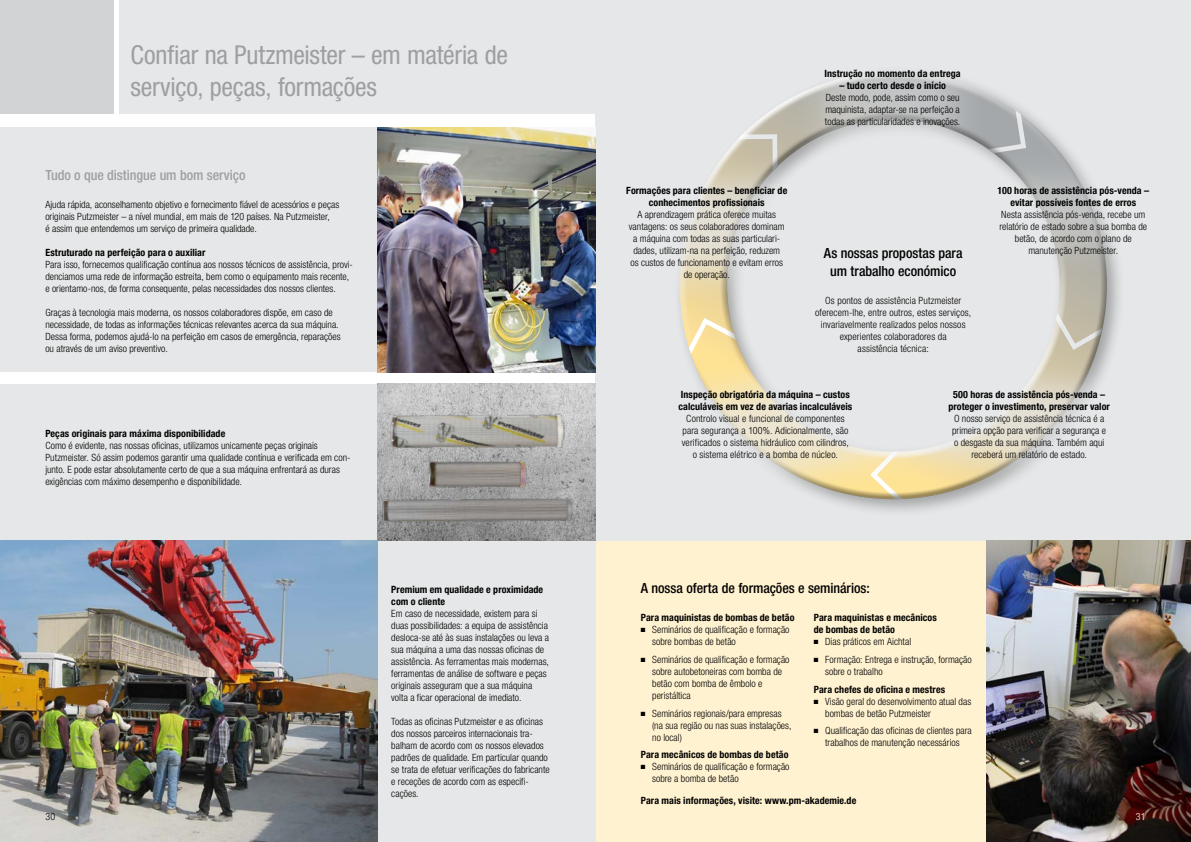
<style>
.page{position:relative;width:1191px;height:842px;background:#fff}
.page>*{position:absolute;margin:0;border:0;box-sizing:border-box;transform-origin:0 0}
.t1{font:condensed 26px/32.5px "Helvetica Neue LT Pro";letter-spacing:-.01em;color:#9d9fa2}
.t2{font:500 condensed 14px/17.5px "Helvetica Neue LT Pro";color:#000;text-align:center}
.t3{font:500 condensed 14px "Helvetica Neue LT Pro";letter-spacing:-.005em;color:#9d9fa2}
.t4{font:300 condensed 10px/12px "Helvetica Neue LT Pro";color:#000}
.t5{font:700 condensed 10px/12px "Helvetica Neue LT Pro";letter-spacing:.005em;color:#000}
.t6{font:300 condensed 10px "Helvetica Neue LT Pro";color:#fff}
</style>
<div class="page">
<div style="left:0;top:384px;width:377px;height:196px;background:#e6e7e8"></div>
<div style="left:595px;top:540px;width:391px;height:302px;background:#fff2d1"></div>
<div style="left:595px;top:0;width:596px;height:540px;background:#e6e7e8"></div>
<div style="left:0;top:128px;width:391px;height:244px;background:#e6e7e8"></div>
<img style="left:377px;top:128px;width:218px;height:244px">
<div style="left:119px;top:0;width:476px;height:113px;background:#e6e7e8"></div>
<div style="left:0;top:0;width:113px;height:113px;background:#d1d3d4"></div>
<div style="left:377px;top:540px;width:218px;height:302px;background:#e6e7e8"></div>
<div style="left:688px;top:112px;width:419px;height:387px;background:#000;opacity:.4"></div>
<img style="left:377px;top:384px;width:218px;height:156px">
<img style="left:384px;top:404px;width:186px;height:50px">
<img style="left:379px;top:491px;width:197px;height:36px">
<img style="left:427px;top:450px;width:102px;height:42px">
<img style="left:0;top:540px;width:377px;height:302px">
<img style="left:986px;top:540px;width:205px;height:302px">
<div style="left:604px;top:150px;width:222px;height:158px;background:#e6e7e8;opacity:.75"></div>
<svg style="left:644px;top:190px;width:142px;height:78px"></svg>
<div style="left:955px;top:147px;width:222px;height:133px;background:#e6e7e8;opacity:.45"></div>
<svg style="left:995px;top:187px;width:142px;height:53px"></svg>
<svg style="left:828px;top:499px;width:120px;height:12px"></svg>
<svg style="left:662px;top:284px;width:457px;height:215px"></svg>
<div style="left:788px;top:20px;width:200px;height:179px;background:#e6e7e8;opacity:.45"></div>
<svg style="left:828px;top:60px;width:120px;height:99px"></svg>
<h1 class="t1" style="left:130px;top:38px;width:379px">Confiar na Putzmeister – em matéria de serviço, peças, formações</h1>
<h2 class="t3" style="left:45px;top:167px;width:202px">Tudo o que distingue um bom serviço</h2>
<p class="t4" style="left:45px;top:199px;width:295px">Ajuda rápida, aconselhamento objetivo e fornecimento fiável de acessórios e peças originais Putzmeister – a nível mundial, em mais de 120 países. Na Putzmeister,<br>é assim que entendemos um serviço de primeira qualidade.</p>
<p class="t5" style="left:45px;top:247px;width:162px">Estruturado na perfeição para o auxiliar</p>
<p class="t4" style="left:45px;top:259px;width:309px">Para isso, fornecemos qualificação contínua aos nossos técnicos de assistência, provi&shy;denciamos uma rede de informação estreita, bem como o equipamento mais recente, e orientamo-nos, de forma consequente, pelas necessidades dos nossos clientes.</p>
<p class="t4" style="left:45px;top:307px;width:297px">Graças à tecnologia mais moderna, os nossos colaboradores dispõe, em caso de necessidade, de todas as informações técnicas relevantes acerca da sua máquina.<br>Dessa forma, podemos ajudá-lo na perfeição em casos de emergência, reparações ou através de um aviso preventivo.</p>
<p class="t5" style="left:45px;top:427px;width:181px">Peças originais para máxima disponibilidade</p>
<p class="t4" style="left:45px;top:439px;width:307px">Como é evidente, nas nossas oficinas, utilizamos unicamente peças originais Putzmeister. Só assim podemos garantir uma qualidade contínua e verificada em con&shy;junto. E pode estar absolutamente certo de que a sua máquina enfrentará as duras exigências com máximo desempenho e disponibilidade.</p>
<p class="t5" style="left:391px;top:583px;width:153px">Premium em qualidade e proximidade com o cliente</p>
<p class="t4" style="left:391px;top:607px;width:159px">Em caso de necessidade, existem para si duas possibilidades: a equipa de assistência desloca-se até às suas instalações ou leva a sua máquina a uma das nossas oficinas de assistência. As ferramentas mais modernas, ferramentas de análise de software e peças originais asseguram que a sua máquina volta a ficar operacional de imediato.</p>
<p class="t4" style="left:391px;top:715px;width:160px">Todas as oficinas Putzmeister e as oficinas dos nossos parceiros internacionais tra&shy;balham de acordo com os nossos elevados padrões de qualidade. Em particular quando se trata de efetuar verificações do fabricante e receções de acordo com as especifi&shy;cações.</p>
<p class="t5" style="left:626px;top:184px;width:162px;text-align:center">Formações para clientes – beneficiar de conhecimentos profissionais</p>
<p class="t4" style="left:629px;top:208px;width:157px;text-align:center">A aprendizagem prática oferece muitas vantagens: os seus colaboradores dominam a máquina com todas as suas particulari&shy;dades, utilizam-na na perfeição, reduzem os custos de funcionamento e evitam erros de operação.</p>
<p class="t5" style="left:824px;top:67px;width:138px">Instrução no momento da entrega</p>
<p class="t5" style="left:839px;top:79px;width:108px">– tudo certo desde o início</p>
<p class="t4" style="left:825px;top:91px;width:137px;text-align:justify">Deste modo, pode, assim como o seu maquinista, adaptar-se na perfeição a todas as particularidades e inovações.</p>
<h2 class="t2" style="left:824px;top:245px;width:140px">As nossas propostas para um trabalho económico</h2>
<p class="t4" style="left:815px;top:295px;width:158px;text-align:center">Os pontos de assistência Putzmeister oferecem-lhe, entre outros, estes serviços, invariavelmente realizados pelos nossos experientes colaboradores da<br>assistência técnica:</p>
<p class="t5" style="left:997px;top:184px;width:153px;text-align:center">100 horas de assistência pós-venda – evitar possíveis fontes de erros</p>
<p class="t4" style="left:999px;top:208px;width:149px;text-align:center">Nesta assistência pós-venda, recebe um relatório de estado sobre a sua bomba de betão, de acordo com o plano de manutenção Putzmeister.</p>
<p class="t5" style="left:678px;top:388px;width:175px">Inspeção obrigatória da máquina – custos calculáveis em vez de avarias incalculáveis</p>
<p class="t4" style="left:682px;top:412px;width:168px;text-align:center">Controlo visual e funcional de componentes para segurança a 100%. Adicionalmente, são verificados o sistema hidráulico com cilindros, o sistema elétrico e a bomba de núcleo.</p>
<h2 class="t2" style="left:641px;top:579px;width:230px">A nossa oferta de formações e seminários:</h2>
<p class="t5" style="left:948px;top:388px;width:163px;text-align:center">500 horas de assistência pós-venda – proteger o investimento, preservar valor</p>
<p class="t4" style="left:952px;top:412px;width:156px;text-align:center">O nosso serviço de assistência técnica é a primeira opção para verificar a segurança e o desgaste da sua máquina. Também aqui receberá um relatório de estado.</p>
<p class="t5" style="left:641px;top:612px;width:155px">Para maquinistas de bombas de betão</p>
<p class="t4" style="left:652px;top:624px;width:139px;text-indent:-11px">■ Seminários de qualificação e formação sobre bombas de betão</p>
<p class="t4" style="left:652px;top:653px;width:139px;text-indent:-11px">■ Seminários de qualificação e formação sobre autobetoneiras com bomba de betão com bomba de êmbolo e peristáltica</p>
<p class="t4" style="left:652px;top:707px;width:141px;text-indent:-11px">■ Seminários regionais/para empresas (na sua região ou nas suas instalações, no local)</p>
<p class="t5" style="left:641px;top:749px;width:149px">Para mecânicos de bombas de betão</p>
<p class="t4" style="left:652px;top:761px;width:139px;text-indent:-11px">■ Seminários de qualificação e formação sobre a bomba de betão</p>
<p class="t5" style="left:814px;top:612px;width:125px">Para maquinistas e mecânicos de bombas de betão</p>
<p class="t4" style="left:814px;top:636px;width:99px">■ Dias práticos em Aichtal</p>
<p class="t4" style="left:825px;top:653px;width:148px;text-indent:-11px">■ Formação: Entrega e instrução, formação sobre o trabalho</p>
<p class="t5" style="left:814px;top:683px;width:133px">Para chefes de oficina e mestres</p>
<p class="t4" style="left:825px;top:695px;width:148px;text-indent:-11px">■ Visão geral do desenvolvimento atual das bombas de betão Putzmeister</p>
<p class="t4" style="left:814px;top:725px;width:159px;text-align:center">■ Qualificação das oficinas de clientes para trabalhos de manutenção necessários</p>
<p class="t5" style="left:641px;top:794px;width:217px">Para mais informações, visite: www.pm-akademie.de</p>
<p class="t4" style="left:45px;top:810px;width:11px">30</p>
<p class="t6" style="left:1135px;top:811px;width:11px">31</p>
</div>
